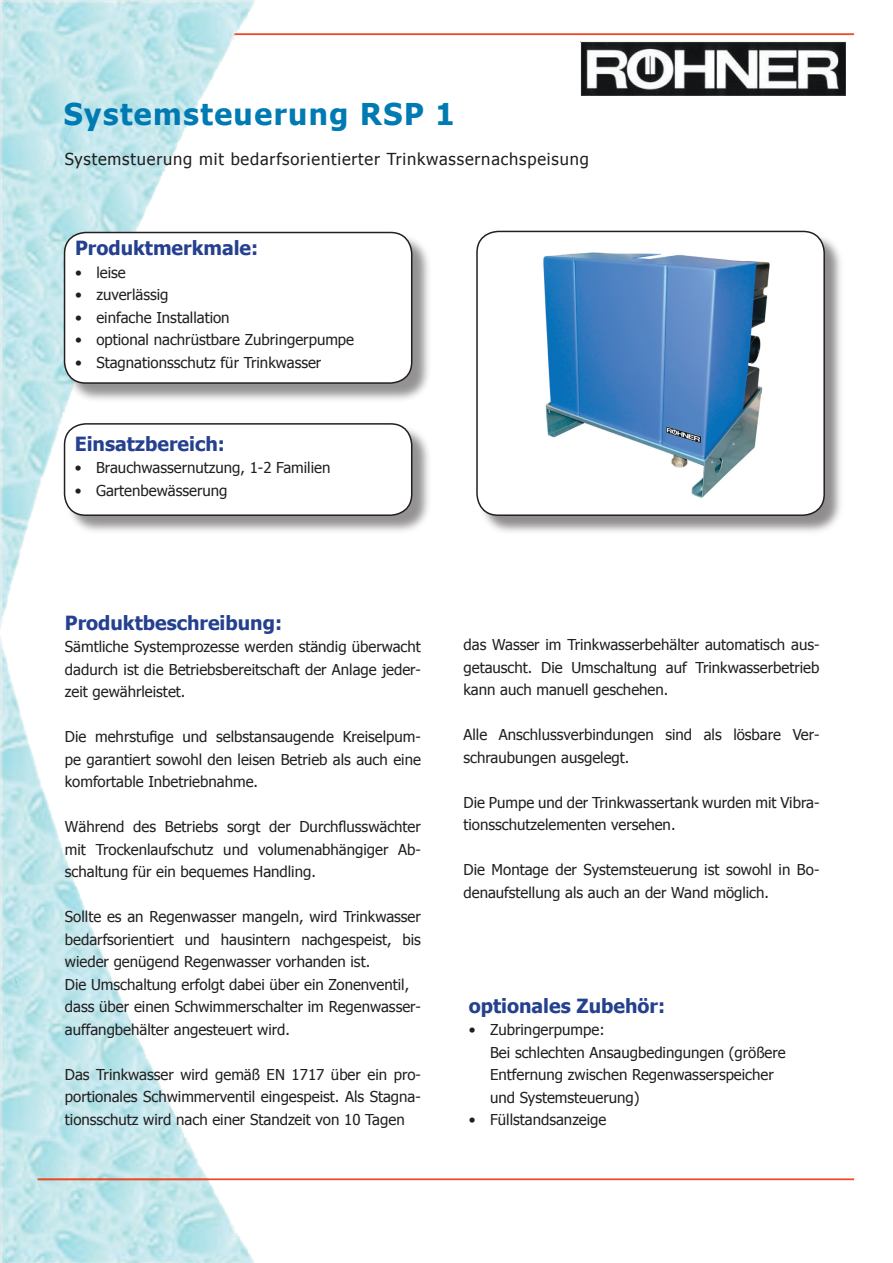
<style>
.page{position:relative;width:893px;height:1263px;background:#fff}
.page>*{position:absolute;margin:0;border:0;box-sizing:border-box;transform-origin:0 0}
.t1{font:700 30px "Tahoma";letter-spacing:.05em;color:#007ab3}
.t2{font:700 19.5px "Tahoma";color:#25408f}
.t3{font:16.5px "Tahoma";letter-spacing:.05em;color:#231f20}
.t4{font:15px/22.5px "Tahoma";color:#231f20;text-align:justify}
</style>
<div class="page">
<img style="left:0;top:0;width:855px;height:1263px">
<div style="left:65px;top:423px;width:368px;height:113px;background:#231f20;opacity:.49"></div>
<svg style="left:63px;top:422px;width:350px;height:93px"></svg>
<div style="left:65px;top:232px;width:368px;height:172px;background:#231f20;opacity:.49"></div>
<svg style="left:63px;top:231px;width:350px;height:152px"></svg>
<div style="left:477px;top:231px;width:369px;height:305px;background:#231f20;opacity:.51"></div>
<svg style="left:475px;top:230px;width:351px;height:285px"></svg>
<img style="left:536px;top:238px;width:242px;height:274px">
<h1 class="t1" style="left:64px;top:93px;width:392px">Systemsteuerung RSP 1</h1>
<p class="t3" style="left:65px;top:148px;width:526px">Systemstuerung mit bedarfsorientierter Trinkwassernachspeisung</p>
<h2 class="t2" style="left:75px;top:234px;width:185px">Produktmerkmale:</h2>
<p class="t4" style="left:75px;top:260px;width:52px">• leise</p>
<p class="t4" style="left:75px;top:283px;width:95px">• zuverlässig</p>
<p class="t4" style="left:75px;top:305px;width:156px">• einfache Installation</p>
<p class="t4" style="left:75px;top:328px;width:281px">• optional nachrüstbare Zubringerpumpe</p>
<p class="t4" style="left:75px;top:350px;width:248px">• Stagnationsschutz für Trinkwasser</p>
<h2 class="t2" style="left:75px;top:430px;width:152px">Einsatzbereich:</h2>
<p class="t4" style="left:75px;top:456px;width:257px">• Brauchwassernutzung, 1-2 Familien</p>
<p class="t4" style="left:75px;top:478px;width:154px">• Gartenbewässerung</p>
<h2 class="t2" style="left:65px;top:609px;width:219px">Produktbeschreibung:</h2>
<p class="t4" style="left:65px;top:635px;width:358px">Sämtliche Systemprozesse werden ständig überwacht dadurch ist die Betriebsbereitschaft der Anlage jeder&shy;zeit gewährleistet.</p>
<p class="t4" style="left:65px;top:725px;width:358px">Die mehrstufige und selbstansaugende Kreiselpum&shy;pe garantiert sowohl den leisen Betrieb als auch eine komfortable Inbetriebnahme.</p>
<p class="t4" style="left:65px;top:815px;width:358px">Während des Betriebs sorgt der Durchflusswächter mit Trockenlaufschutz und volumenabhängiger Ab&shy;schaltung für ein bequemes Handling.</p>
<p class="t4" style="left:65px;top:905px;width:358px;text-align:left">Sollte es an Regenwasser mangeln, wird Trinkwasser bedarfsorientiert und hausintern nachgespeist, bis wieder genügend Regenwasser vorhanden ist.<br>Die Umschaltung erfolgt dabei über ein Zonenventil, dass über einen Schwimmerschalter im Regenwasser&shy;auffangbehälter angesteuert wird.</p>
<p class="t4" style="left:65px;top:1062px;width:358px">Das Trinkwasser wird gemäß EN 1717 über ein pro&shy;portionales Schwimmerventil eingespeist. Als Stagna&shy;tionsschutz wird nach einer Standzeit von 10 Tagen</p>
<p class="t4" style="left:463px;top:633px;width:357px">das Wasser im Trinkwasserbehälter automatisch aus&shy;getauscht. Die Umschaltung auf Trinkwasserbetrieb kann auch manuell geschehen.</p>
<p class="t4" style="left:463px;top:723px;width:357px">Alle Anschlussverbindungen sind als lösbare Ver&shy;schraubungen ausgelegt.</p>
<p class="t4" style="left:463px;top:790px;width:357px">Die Pumpe und der Trinkwassertank wurden mit Vibra&shy;tionsschutzelementen versehen.</p>
<p class="t4" style="left:463px;top:858px;width:357px">Die Montage der Systemsteuerung ist sowohl in Bo&shy;denaufstellung als auch an der Wand möglich.</p>
<h2 class="t2" style="left:469px;top:992px;width:198px">optionales Zubehör:</h2>
<p class="t4" style="left:490px;top:1018px;width:297px;text-align:left;text-indent:-21px">• Zubringerpumpe:<br>Bei schlechten Ansaugbedingungen (größere<br>Entfernung zwischen Regenwasserspeicher und Systemsteuerung)</p>
<p class="t4" style="left:469px;top:1108px;width:139px">• Füllstandsanzeige</p>
</div>
